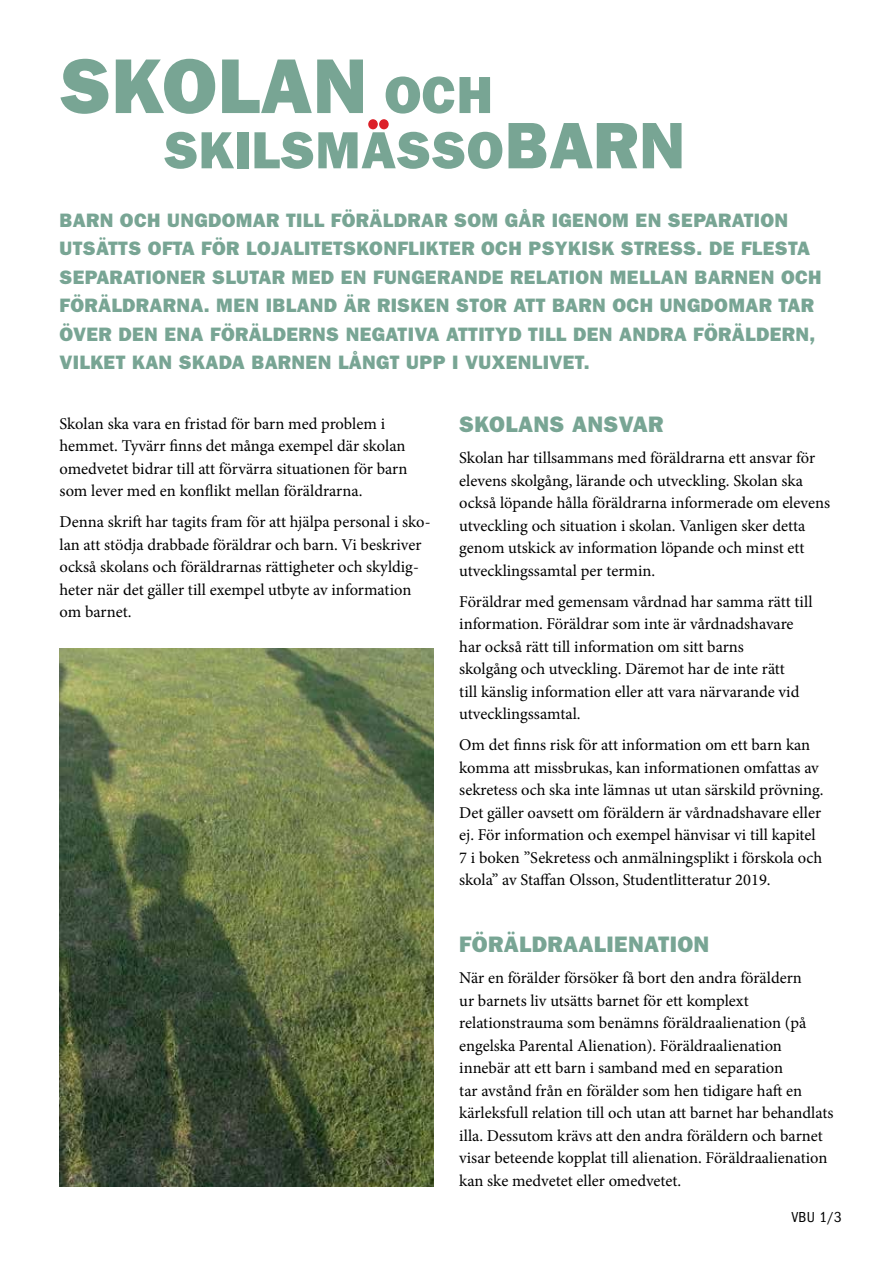
<style>
.page{position:relative;width:893px;height:1263px;background:#fff}
.page>*{position:absolute;margin:0;border:0;box-sizing:border-box;transform-origin:0 0}
.t1{font:78px "ITC Franklin Gothic Std Hvy";letter-spacing:.01em;color:#78a594}
.t2{font:52.5px "ITC Franklin Gothic Std Hvy";letter-spacing:.01em;color:#78a594}
.t3{font:22.5px "ITC Franklin Gothic Std Hvy";letter-spacing:.02em;color:#78a594}
.t4{font:19.5px/28.5px "ITC Franklin Gothic Std Hvy";letter-spacing:.02em;color:#78a594}
.t5{font:16.5px/22.5px "Minion Pro";color:#000}
.t6{font:condensed 15px "ITC Franklin Gothic Std";color:#000}
.s1{font-size:52.5px}
.s2{font-size:66px}
</style>
<div class="page">
<div style="left:368px;top:119px;width:10px;height:10px;background:#dc2028;border-radius:50%"></div>
<div style="left:379px;top:119px;width:10px;height:10px;background:#dc2028;border-radius:50%"></div>
<img style="left:60px;top:648px;width:374px;height:538px">
<h1 class="t1" style="left:60px;top:40px;width:434px">SKOLAN <span class="s1">OCH</span></h1>
<h2 class="t2" style="left:164px;top:119px;width:523px">SKILSMÄSSO<span class="s2">BARN</span></h2>
<p class="t4" style="left:60px;top:206px;width:763px">BARN OCH UNGDOMAR TILL FÖRÄLDRAR SOM GÅR IGENOM EN SEPARATION UTSÄTTS OFTA FÖR LOJALITETSKONFLIKTER OCH PSYKISK STRESS. DE FLESTA SEPARATIONER SLUTAR MED EN FUNGERANDE RELATION MELLAN BARNEN OCH FÖRÄLDRARNA. MEN IBLAND ÄR RISKEN STOR ATT BARN OCH UNGDOMAR TAR ÖVER DEN ENA FÖRÄLDERNS NEGATIVA ATTITYD TILL DEN ANDRA FÖRÄLDERN, VILKET KAN SKADA BARNEN LÅNGT UPP I VUXENLIVET.</p>
<p class="t5" style="left:60px;top:412px;width:349px">Skolan ska vara en fristad för barn med problem i hemmet. Tyvärr finns det många exempel där skolan omedvetet bidrar till att förvärra situationen för barn som lever med en konflikt mellan föräldrarna.</p>
<p class="t5" style="left:60px;top:511px;width:372px">Denna skrift har tagits fram för att hjälpa personal i sko&shy;lan att stödja drabbade föräldrar och barn. Vi beskriver också skolans och föräldrarnas rättigheter och skyldig&shy;heter när det gäller till exempel utbyte av information om barnet.</p>
<h3 class="t3" style="left:459px;top:411px;width:206px">SKOLANS ANSVAR</h3>
<p class="t5" style="left:459px;top:447px;width:372px">Skolan har tillsammans med föräldrarna ett ansvar för elevens skolgång, lärande och utveckling. Skolan ska också löpande hålla föräldrarna informerade om elevens utveckling och situation i skolan. Vanligen sker detta genom utskick av information löpande och minst ett utvecklingssamtal per termin.</p>
<p class="t5" style="left:459px;top:590px;width:355px">Föräldrar med gemensam vårdnad har samma rätt till information. Föräldrar som inte är vårdnadshavare har också rätt till information om sitt barns<br>skolgång och utveckling. Däremot har de inte rätt<br>till känslig information eller att vara närvarande vid utvecklingssamtal.</p>
<p class="t5" style="left:459px;top:734px;width:366px">Om det finns risk för att information om ett barn kan komma att missbrukas, kan informationen omfattas av sekretess och ska inte lämnas ut utan särskild prövning.<br>Det gäller oavsett om föräldern är vårdnadshavare eller ej. För information och exempel hänvisar vi till kapitel 7 i boken ”Sekretess och anmälningsplikt i förskola och skola” av Staffan Olsson, Studentlitteratur 2019.</p>
<h3 class="t3" style="left:459px;top:931px;width:252px">FÖRÄLDRAALIENATION</h3>
<p class="t5" style="left:459px;top:967px;width:376px">När en förälder försöker få bort den andra föräldern<br>ur barnets liv utsätts barnet för ett komplext relationstrauma som benämns föräldraalienation (på engelska Parental Alienation). Föräldraalienation innebär att ett barn i samband med en separation<br>tar avstånd från en förälder som hen tidigare haft en kärleksfull relation till och utan att barnet har behandlats illa. Dessutom krävs att den andra föräldern och barnet visar beteende kopplat till alienation. Föräldraalienation kan ske medvetet eller omedvetet.</p>
<p class="t6" style="left:791px;top:1209px;width:52px">VBU 1/3</p>
</div>
